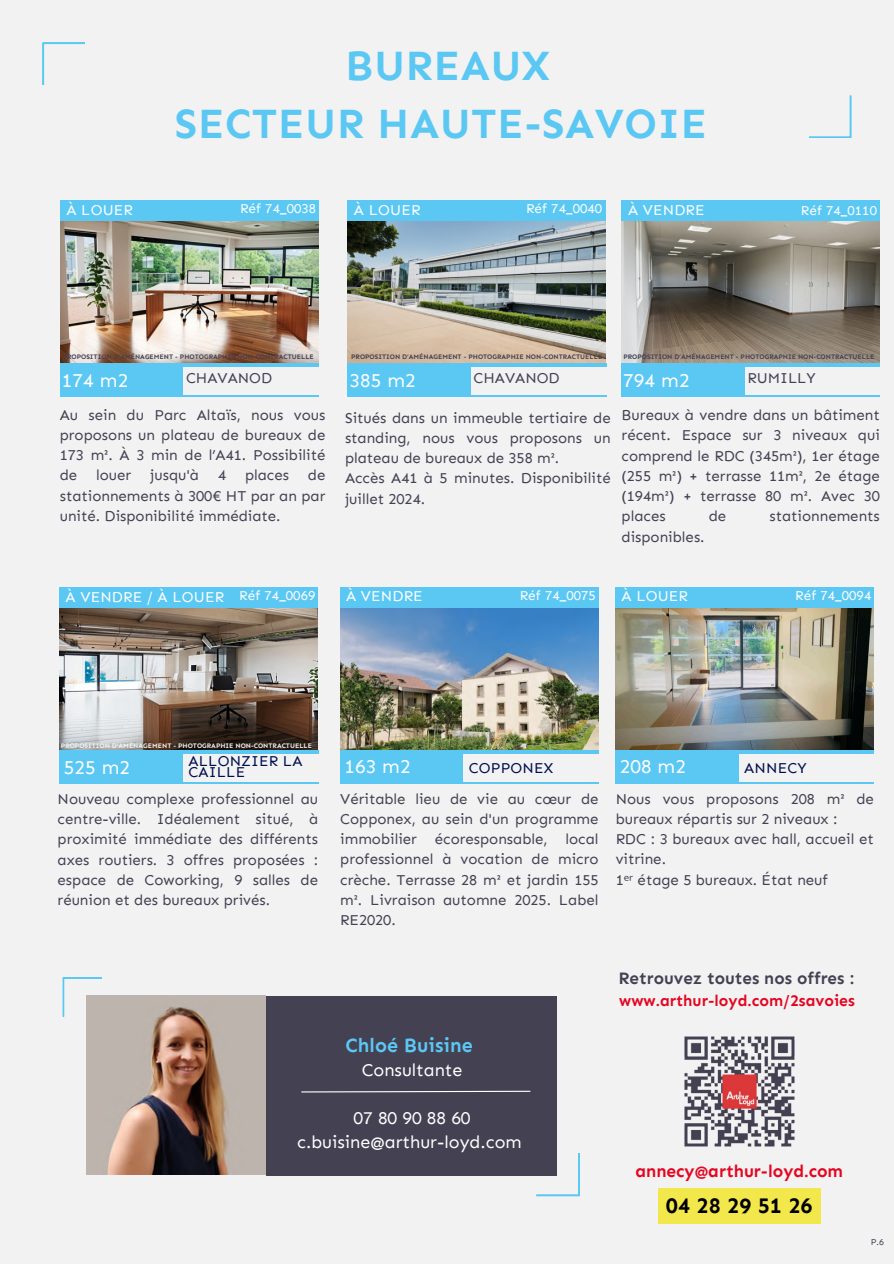
<style>
.page{position:relative;width:894px;height:1264px;background:#fff}
.page>*{position:absolute;margin:0;border:0;box-sizing:border-box;transform-origin:0 0}
.t1{font:700 42px/58.5px "Sen";letter-spacing:.01em;color:#5bc8f4;text-align:center}
.t2{font:700 21.6px "Sen";color:#000}
.t3{font:700 19.65px "Sen";color:#5bc8f4}
.t4{font:19.5px "Sen";letter-spacing:.01em;color:#fff}
.t5{font:17.85px/24.2px "Sen";color:#fff;text-align:center}
.t6{font:700 17.25px "Sen";color:#e40521}
.t7{font:700 16.95px "Sen";color:#444153}
.t8{font:700 15.75px "Sen";color:#e40521}
.t9{font:15px/20.2px "Sen";color:#444153;text-align:justify}
.t10{font:15px "Sen";letter-spacing:.01em;color:#fff}
.t11{font:15px "Sen";letter-spacing:.01em;color:#000f50}
.t12{font:15px "Sen";color:#444257}
.t13{font:13.5px "Sen";letter-spacing:.01em;color:#fff}
.t14{font:9px "Sen";color:#444153}
.t15{font:700 6.75px "Sen";color:#444153}
.t16{font:700 6.75px "Sen";color:#f2f2f2}
.s1{font-family:"Noto Sans"}
</style>
<div class="page">
<div style="left:0;top:0;width:893px;height:1263px;background:#f2f2f2"></div>
<svg style="left:43px;top:43px;width:42px;height:42px"></svg>
<svg style="left:809px;top:96px;width:42px;height:42px"></svg>
<img style="left:684px;top:1036px;width:111px;height:111px">
<img style="left:60px;top:221px;width:258px;height:142px">
<img style="left:60px;top:608px;width:257px;height:142px">
<div style="left:60px;top:200px;width:258px;height:21px;background:#5bc8f4"></div>
<hr style="left:60px;top:395px;width:258px;height:1px;background:#5bc8f4">
<hr style="left:60px;top:363px;width:258px;height:3px;background:#5bc8f4">
<div style="left:60px;top:366px;width:123px;height:29px;background:#5bc8f4"></div>
<div style="left:60px;top:587px;width:258px;height:21px;background:#5bc8f4"></div>
<hr style="left:60px;top:782px;width:258px;height:1px;background:#5bc8f4">
<hr style="left:60px;top:750px;width:258px;height:3px;background:#5bc8f4">
<div style="left:60px;top:753px;width:122px;height:29px;background:#5bc8f4"></div>
<div style="left:266px;top:996px;width:290px;height:179px;background:#444153"></div>
<img style="left:87px;top:995px;width:179px;height:179px">
<svg style="left:63px;top:977px;width:39px;height:39px"></svg>
<svg style="left:536px;top:1152px;width:43px;height:44px"></svg>
<svg style="left:301px;top:1090px;width:230px;height:3px"></svg>
<img style="left:621px;top:221px;width:258px;height:143px">
<div style="left:621px;top:200px;width:258px;height:21px;background:#5bc8f4"></div>
<hr style="left:621px;top:395px;width:258px;height:1px;background:#5bc8f4">
<hr style="left:621px;top:364px;width:258px;height:3px;background:#5bc8f4">
<div style="left:621px;top:366px;width:123px;height:29px;background:#5bc8f4"></div>
<img style="left:348px;top:221px;width:257px;height:143px">
<div style="left:348px;top:200px;width:258px;height:21px;background:#5bc8f4"></div>
<hr style="left:348px;top:395px;width:258px;height:1px;background:#5bc8f4">
<hr style="left:348px;top:364px;width:258px;height:3px;background:#5bc8f4">
<div style="left:348px;top:366px;width:122px;height:29px;background:#5bc8f4"></div>
<img style="left:340px;top:608px;width:258px;height:142px">
<div style="left:340px;top:587px;width:258px;height:21px;background:#5bc8f4"></div>
<hr style="left:340px;top:782px;width:258px;height:1px;background:#5bc8f4">
<hr style="left:340px;top:750px;width:258px;height:3px;background:#5bc8f4">
<div style="left:340px;top:753px;width:122px;height:29px;background:#5bc8f4"></div>
<img style="left:615px;top:608px;width:258px;height:142px">
<div style="left:615px;top:587px;width:258px;height:21px;background:#5bc8f4"></div>
<hr style="left:615px;top:782px;width:258px;height:1px;background:#5bc8f4">
<hr style="left:615px;top:750px;width:258px;height:3px;background:#5bc8f4">
<div style="left:615px;top:753px;width:123px;height:29px;background:#5bc8f4"></div>
<div style="left:658px;top:1188px;width:162px;height:36px;background:#f2e84b"></div>
<h6 class="t10" style="left:66px;top:201px;width:68px">À LOUER</h6>
<p class="t1" style="left:175px;top:36px;width:533px">BUREAUX<br>SECTEUR HAUTE-SAVOIE</p>
<p class="t13" style="left:240px;top:200px;width:78px">Réf 74_0038</p>
<p class="t10" style="left:354px;top:201px;width:68px">À LOUER</p>
<p class="t13" style="left:526px;top:200px;width:78px">Réf 74_0040</p>
<p class="t10" style="left:627px;top:201px;width:78px">À VENDRE</p>
<h6 class="t13" style="left:800px;top:202px;width:78px">Réf 74_0110</h6>
<p class="t15" style="left:63px;top:352px;width:252px">PROPOSITION D’AMÉNAGEMENT - PHOTOGRAPHIE NON-CONTRACTUELLE</p>
<p class="t15" style="left:351px;top:352px;width:252px">PROPOSITION D’AMÉNAGEMENT - PHOTOGRAPHIE NON-CONTRACTUELLE</p>
<p class="t15" style="left:623px;top:352px;width:252px">PROPOSITION D’AMÉNAGEMENT - PHOTOGRAPHIE NON-CONTRACTUELLE</p>
<h6 class="t4" style="left:62px;top:368px;width:68px">174 m2</h6>
<h6 class="t12" style="left:186px;top:369px;width:87px">CHAVANOD</h6>
<h6 class="t4" style="left:349px;top:368px;width:68px">385 m2</h6>
<h6 class="t12" style="left:473px;top:369px;width:87px">CHAVANOD</h6>
<p class="t4" style="left:623px;top:368px;width:68px">794 m2</p>
<h6 class="t12" style="left:747px;top:369px;width:70px">RUMILLY</h6>
<p class="t9" style="left:60px;top:404px;width:267px">Au sein du Parc Altaïs, nous vous proposons un plateau de bureaux de 173 m². À 3 min de l’A41. Possibilité de</p>
<p class="t9" style="left:96px;top:465px;width:37px">louer</p>
<p class="t9" style="left:150px;top:465px;width:50px">jusqu'à</p>
<p class="t9" style="left:218px;top:465px;width:10px">4</p>
<p class="t9" style="left:245px;top:465px;width:46px">places</p>
<p class="t9" style="left:60px;top:465px;width:267px;text-indent:248px">de stationnements à 300€ HT par an par unité. Disponibilité immédiate.</p>
<p class="t9" style="left:345px;top:407px;width:267px">Situés dans un immeuble tertiaire de standing, nous vous proposons un plateau de bureaux de 358 m².</p>
<h3 class="t9" style="left:345px;top:468px;width:267px">Accès A41 à 5 minutes. Disponibilité juillet 2024.</h3>
<p class="t9" style="left:621px;top:405px;width:260px">Bureaux à vendre dans un bâtiment récent. Espace sur 3 niveaux qui comprend le RDC (345m²), 1er étage (255 m²) + terrasse 11m², 2e étage (194m²) + terrasse 80 m². Avec 30 places</p>
<p class="t9" style="left:708px;top:506px;width:19px">de</p>
<p class="t9" style="left:769px;top:506px;width:112px">stationnements</p>
<p class="t9" style="left:621px;top:526px;width:84px">disponibles.</p>
<p class="t10" style="left:66px;top:587px;width:160px">À VENDRE / À LOUER</p>
<p class="t13" style="left:239px;top:587px;width:78px">Réf 74_0069</p>
<p class="t10" style="left:346px;top:587px;width:78px">À VENDRE</p>
<h3 class="t13" style="left:519px;top:587px;width:78px">Réf 74_0075</h3>
<h3 class="t10" style="left:621px;top:587px;width:68px">À LOUER</h3>
<p class="t13" style="left:795px;top:587px;width:78px">Réf 74_0094</p>
<p class="t16" style="left:61px;top:741px;width:252px">PROPOSITION D’AMÉNAGEMENT - PHOTOGRAPHIE NON-CONTRACTUELLE</p>
<p class="t11" style="left:188px;top:752px;width:115px">ALLONZIER LA</p>
<p class="t4" style="left:64px;top:755px;width:68px">525 m2</p>
<p class="t11" style="left:188px;top:763px;width:58px">CAILLE</p>
<h6 class="t4" style="left:344px;top:755px;width:68px">163 m2</h6>
<p class="t11" style="left:469px;top:758px;width:86px">COPPONEX</p>
<p class="t4" style="left:619px;top:755px;width:68px">208 m2</p>
<p class="t11" style="left:744px;top:758px;width:64px">ANNECY</p>
<p class="t9" style="left:58px;top:788px;width:262px">Nouveau complexe professionnel au centre-ville. Idéalement situé, à proximité immédiate des différents axes routiers. 3 offres proposées : espace de Coworking, 9 salles de réunion et des bureaux privés.</p>
<h6 class="t9" style="left:340px;top:788px;width:260px">Véritable lieu de vie au cœur de Copponex, au sein d'un programme immobilier écoresponsable, local professionnel à vocation de micro crèche. Terrasse 28 m² et jardin 155 m². Livraison automne 2025. Label RE2020.</h6>
<h5 class="t9" style="left:615px;top:788px;width:260px">Nous vous proposons 208 m² de bureaux répartis sur 2 niveaux :</h5>
<p class="t9" style="left:615px;top:829px;width:260px">RDC : 3 bureaux avec hall, accueil et vitrine.</p>
<h4 class="t9" style="left:615px;top:869px;width:214px">1<span class="s1">ᵉʳ</span> étage 5 bureaux. État neuf</h4>
<p class="t7" style="left:618px;top:968px;width:237px">Retrouvez toutes nos offres :</p>
<h1 class="t8" style="left:619px;top:991px;width:237px">www.arthur-loyd.com/2savoies</h1>
<h3 class="t3" style="left:345px;top:1033px;width:129px">Chloé Buisine</h3>
<h3 class="t5" style="left:361px;top:1057px;width:102px">Consultante</h3>
<p class="t5" style="left:297px;top:1105px;width:226px">07 80 90 88 60 c.buisine@arthur-loyd.com</p>
<h2 class="t6" style="left:635px;top:1160px;width:209px">annecy@arthur-loyd.com</h2>
<p class="t2" style="left:665px;top:1192px;width:148px">04 28 29 51 26</p>
<h4 class="t14" style="left:870px;top:1235px;width:15px">P.6</h4>
</div>
